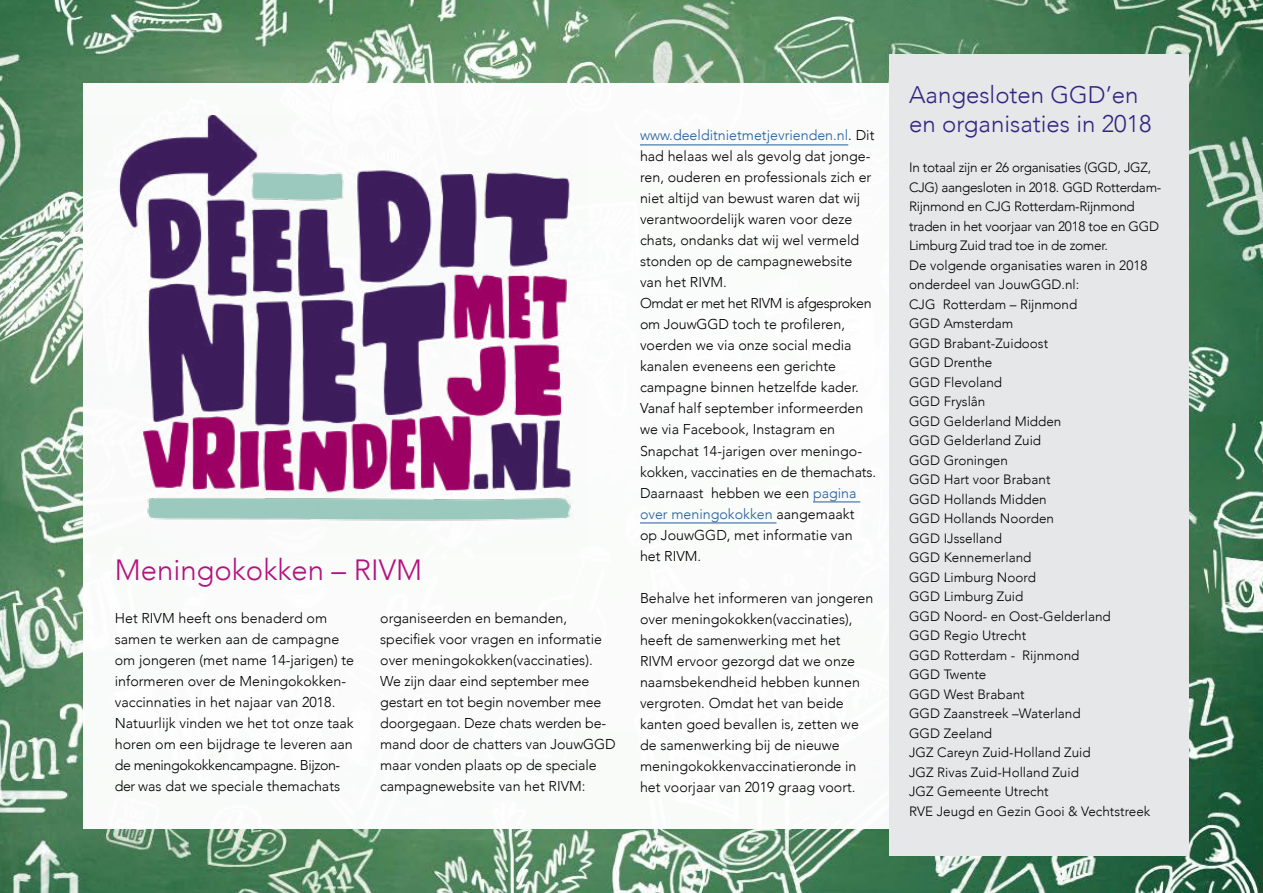
<style>
.page{position:relative;width:1263px;height:893px;background:#fff}
.page>*{position:absolute;margin:0;border:0;box-sizing:border-box;transform-origin:0 0}
.t1{font:300 29.25px "Avenir";color:#b31280}
.t2{font:300 24px/28.5px "Avenir";color:#302682}
.t3{font:300 14.25px/21px "Avenir";color:#000}
.t4{font:300 13.5px/19.5px "Avenir";color:#000}
.s1{color:#215e9e}
</style>
<div class="page">
<img style="left:0;top:0;width:1263px;height:893px">
<div style="left:83px;top:84px;width:1096px;height:745px;background:#fff"></div>
<div style="left:889px;top:54px;width:299px;height:801px;background:#e6e7e8"></div>
<img style="left:118px;top:116px;width:456px;height:405px">
<hr style="left:640px;top:145px;width:208px;height:1px;background:#215e9e">
<hr style="left:813px;top:502px;width:47px;height:1px;background:#215e9e">
<hr style="left:640px;top:523px;width:136px;height:1px;background:#215e9e">
<h1 class="t1" style="left:115px;top:552px;width:309px">Meningokokken – RIVM</h1>
<p class="t3" style="left:380px;top:608px;width:237px">organiseerden en bemanden, specifiek voor vragen en informatie over meningokokken(vaccinaties).<br>We zijn daar eind september mee gestart en tot begin november mee doorgegaan. Deze chats werden be&shy;mand door de chatters van JouwGGD maar vonden plaats op de speciale campagnewebsite van het RIVM:</p>
<p class="t3" style="left:115px;top:608px;width:241px">Het RIVM heeft ons benaderd om samen te werken aan de campagne om jongeren (met name 14-jarigen) te informeren over de Meningokokken&shy;vaccinnaties in het najaar van 2018.<br>Natuurlijk vinden we het tot onze taak horen om een bijdrage te leveren aan de meningokokkencampagne. Bijzon&shy;der was dat we speciale themachats</p>
<p class="t3" style="left:640px;top:125px;width:238px"><span class="s1">www.deelditnietmetjevrienden.nl</span>. Dit had helaas wel als gevolg dat jonge&shy;ren, ouderen en professionals zich er niet altijd van bewust waren dat wij verantwoordelijk waren voor deze chats, ondanks dat wij wel vermeld stonden op de campagnewebsite van het RIVM.<br>Omdat er met het RIVM is afgesproken om JouwGGD toch te profileren, voerden we via onze social media kanalen eveneens een gerichte campagne binnen hetzelfde kader.<br>Vanaf half september informeerden we via Facebook, Instagram en<br>Snapchat 14-jarigen over meningo&shy;kokken, vaccinaties en de themachats.<br>Daarnaast hebben we een <span class="s1">pagina over meningokokken</span> aangemaakt<br>op JouwGGD, met informatie van het RIVM.</p>
<p class="t3" style="left:640px;top:587px;width:235px">Behalve het informeren van jongeren over meningokokken(vaccinaties), heeft de samenwerking met het<br>RIVM ervoor gezorgd dat we onze naamsbekendheid hebben kunnen vergroten. Omdat het van beide kanten goed bevallen is, zetten we de samenwerking bij de nieuwe meningokokkenvaccinatieronde in het voorjaar van 2019 graag voort.</p>
<h2 class="t2" style="left:909px;top:81px;width:244px">Aangesloten GGD’en en organisaties in 2018</h2>
<p class="t4" style="left:909px;top:158px;width:254px">In totaal zijn er 26 organisaties (GGD, JGZ,<br>CJG) aangesloten in 2018. GGD Rotterdam-<br>Rijnmond en CJG Rotterdam-Rijnmond traden in het voorjaar van 2018 toe en GGD<br>Limburg Zuid trad toe in de zomer.<br>De volgende organisaties waren in 2018 onderdeel van JouwGGD.nl:<br>CJG Rotterdam – Rijnmond<br>GGD Amsterdam<br>GGD Brabant-Zuidoost<br>GGD Drenthe<br>GGD Flevoland<br>GGD Fryslân<br>GGD Gelderland Midden<br>GGD Gelderland Zuid<br>GGD Groningen<br>GGD Hart voor Brabant<br>GGD Hollands Midden<br>GGD Hollands Noorden<br>GGD IJsselland<br>GGD Kennemerland<br>GGD Limburg Noord<br>GGD Limburg Zuid<br>GGD Noord- en Oost-Gelderland<br>GGD Regio Utrecht<br>GGD Rotterdam - Rijnmond<br>GGD Twente<br>GGD West Brabant<br>GGD Zaanstreek –Waterland<br>GGD Zeeland<br>JGZ Careyn Zuid-Holland Zuid<br>JGZ Rivas Zuid-Holland Zuid<br>JGZ Gemeente Utrecht<br>RVE Jeugd en Gezin Gooi &amp; Vechtstreek</p>
</div>
